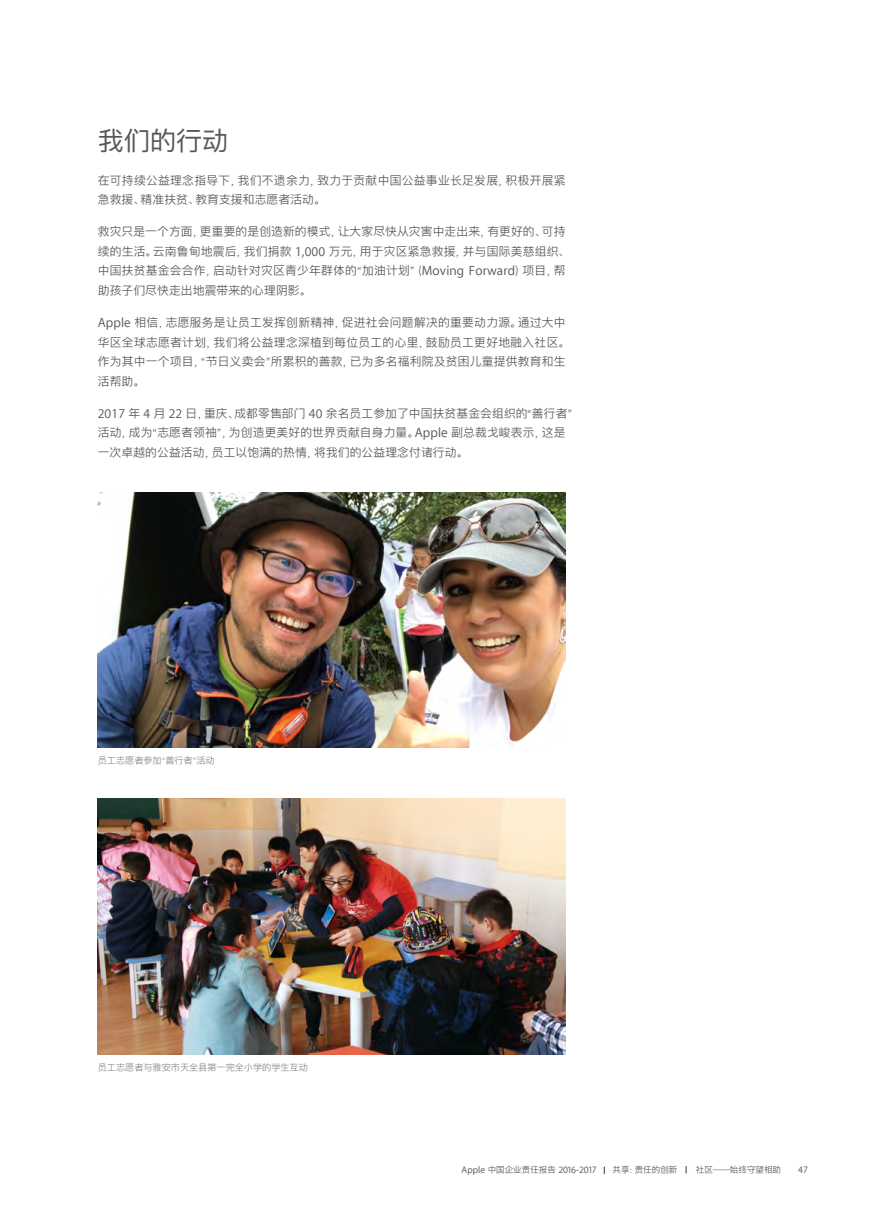
<style>
.page{position:relative;width:893px;height:1212px;background:#fff}
.page>*{position:absolute;margin:0;border:0;box-sizing:border-box;transform-origin:0 0}
.t1{font:500 30px "Han Hei SC";color:#595757}
.t2{font:13.5px/19.5px "Han Hei SC Text";letter-spacing:.01em;color:#595757}
.t3{font:10.5px "Han Hei SC Text";color:#898989}
.t4{font:9.75px "Myriad Set Text";letter-spacing:-.01em;color:#595757}
.t5{font:9.75px "Han Hei SC Text";letter-spacing:.005em;color:#595757}
.s1{font-family:"Myriad Set Text"}
.s2{font-family:"Han Hei SC Text"}
</style>
<div class="page">
<img style="left:98px;top:492px;width:468px;height:255px">
<img style="left:98px;top:799px;width:468px;height:255px">
<h1 class="t1" style="left:98px;top:122px;width:132px">我们的行动</h1>
<p class="t2" style="left:98px;top:170px;width:469px">在可持续公益理念指导下，我们不遗余力，致力于贡献中国公益事业长足发展，积极开展紧急救援、精准扶贫、教育支援和志愿者活动。</p>
<p class="t2" style="left:98px;top:222px;width:469px;text-align:justify">救灾只是一个方面，更重要的是创造新的模式，让大家尽快从灾害中走出来，有更好的、可持续的生活。云南鲁甸地震后，我们捐款 <span class="s1">1,000</span> 万元，用于灾区紧急救援，并与国际美慈组织、中国扶贫基金会合作，启动针对灾区青少年群体的“加油计划”（<span class="s1">Moving Forward</span>）项目，帮助孩子们尽快走出地震带来的心理阴影。</p>
<p class="t2" style="left:98px;top:313px;width:469px;text-align:justify"><span class="s1">Apple</span> 相信，志愿服务是让员工发挥创新精神，促进社会问题解决的重要动力源。通过大中华区全球志愿者计划，我们将公益理念深植到每位员工的心里，鼓励员工更好地融入社区。作为其中一个项目，“节日义卖会”所累积的善款，已为多名福利院及贫困儿童提供教育和生活帮助。</p>
<p class="t2" style="left:98px;top:403px;width:476px"><span class="s1">2017</span> 年 <span class="s1">4</span> 月 <span class="s1">22</span> 日，重庆、成都零售部门 <span class="s1">40</span> 余名员工参加了中国扶贫基金会组织的“善行者”活动，成为“志愿者领袖”，为创造更美好的世界贡献自身力量。<span class="s1">Apple</span> 副总裁戈峻表示，这是一次卓越的公益活动，员工以饱满的热情，将我们的公益理念付诸行动。</p>
<p class="t3" style="left:98px;top:754px;width:118px">员工志愿者参加“善行者”活动</p>
<p class="t3" style="left:98px;top:1061px;width:212px">员工志愿者与雅安市天全县第一完全小学的学生互动</p>
<p class="t4" style="left:462px;top:1162px;width:137px">Apple <span class="s2">中国企业责任报告</span> 2016-2017</p>
<p class="t5" style="left:613px;top:1164px;width:66px">共享：责任的创新</p>
<p class="t5" style="left:696px;top:1164px;width:87px">社区——始终守望相助</p>
<p class="t4" style="left:798px;top:1162px;width:11px">47</p>
</div>
